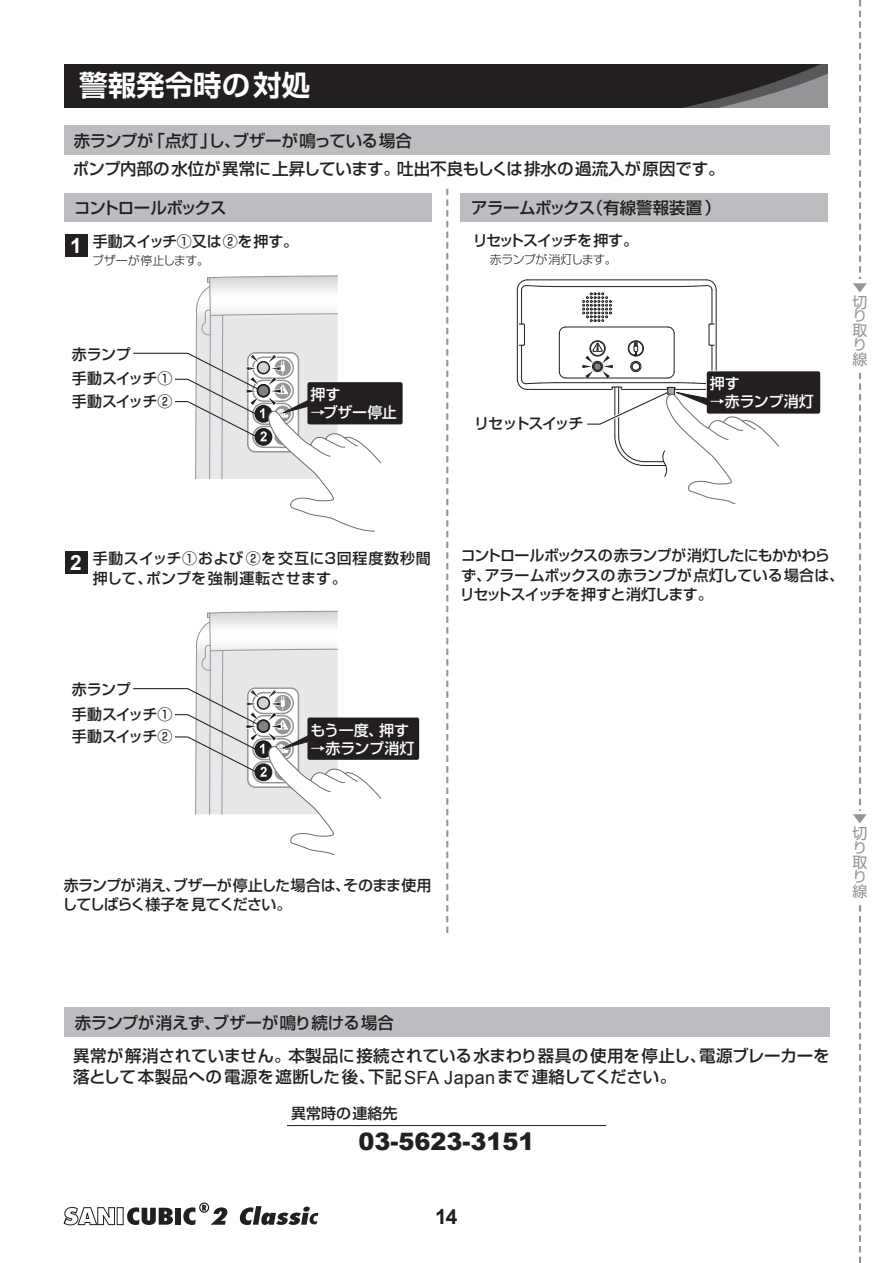
<style>
.page{position:relative;width:893px;height:1263px;background:#fff}
.page>*{position:absolute;margin:0;border:0;box-sizing:border-box;transform-origin:0 0}
.t1{font:700 28.5px "Shin Go Pro De";color:#fff}
.t2{font:900 24px "Arial";color:#231f20}
.t3{font:700 21px "Arial";color:#231f20}
.t4{font:700 21px "Arial";color:#fff}
.t5{font:500 16.5px/28.8px "Shin Go Pro";letter-spacing:-.005em;color:#231f20}
.t6{font:500 16.5px "Shin Go Pro";letter-spacing:-.025em;color:#231f20}
.t7{font:500 16.5px "Shin Go Pro";letter-spacing:-.065em;color:#231f20}
.t8{font:500 15px/19.5px "Shin Go Pro";letter-spacing:-.025em;color:#231f20}
.t9{font:500 15px/19.5px "Shin Go Pro";letter-spacing:.03em;color:#231f20}
.t10{font:500 15px "Shin Go Pro";letter-spacing:.005em;color:#fff}
.t11{font:15px/15.1px "Shin Go Pro";color:#939598}
.t12{font:500 15px "Shin Go Pro";letter-spacing:-.085em;color:#231f20}
.t13{font:500 15px "Shin Go Pro";letter-spacing:-.09em;color:#231f20}
.t14{font:500 15px "Shin Go Pro";color:#231f20}
.t15{font:300 12px "Shin Go Pro";letter-spacing:-.05em;color:#231f20}
.t16{font:300 12px "Shin Go Pro";letter-spacing:-.03em;color:#231f20}
.s1{font-family:"Arial";font-weight:400;font-size:18.15px}
</style>
<div class="page">
<div style="left:64px;top:64px;width:763px;height:44px;background:#231f20"></div>
<svg style="left:683px;top:64px;width:144px;height:44px"></svg>
<svg style="left:64px;top:1207px;width:51px;height:18px"></svg>
<svg style="left:127px;top:1207px;width:46px;height:18px"></svg>
<div style="left:175px;top:1208px;width:6px;height:17px;background:#231f20"></div>
<svg style="left:183px;top:1202px;width:45px;height:23px"></svg>
<svg style="left:240px;top:1206px;width:78px;height:19px"></svg>
<div style="left:64px;top:1007px;width:765px;height:30px;background:#bcbdc0"></div>
<hr style="left:287px;top:1125px;width:319px;height:1px;background:#231f20">
<svg style="left:859px;top:0;width:2px;height:1263px"></svg>
<div style="left:850px;top:279px;width:20px;height:93px;background:#fff"></div>
<div style="left:850px;top:811px;width:20px;height:93px;background:#fff"></div>
<div style="left:64px;top:125px;width:765px;height:30px;background:#bcbdc0"></div>
<div style="left:65px;top:234px;width:23px;height:23px;background:#231f20"></div>
<div style="left:65px;top:551px;width:23px;height:23px;background:#231f20"></div>
<hr style="left:556px;top:382px;width:122px;height:1px;background:#231f20">
<hr style="left:556px;top:286px;width:122px;height:1px;background:#231f20">
<hr style="left:566px;top:378px;width:102px;height:1px;background:#231f20">
<hr style="left:566px;top:327px;width:102px;height:1px;background:#231f20">
<svg style="left:559px;top:326px;width:7px;height:7px"></svg>
<hr style="left:559px;top:333px;width:1px;height:39px;background:#231f20">
<hr style="left:527px;top:389px;width:84px;height:1px;background:#231f20">
<hr style="left:527px;top:279px;width:179px;height:1px;background:#231f20">
<hr style="left:517px;top:290px;width:1px;height:89px;background:#231f20">
<svg style="left:519px;top:324px;width:6px;height:22px"></svg>
<hr style="left:521px;top:345px;width:1px;height:34px;background:#231f20">
<hr style="left:521px;top:290px;width:1px;height:34px;background:#231f20">
<svg style="left:516px;top:279px;width:40px;height:12px"></svg>
<svg style="left:516px;top:371px;width:50px;height:19px"></svg>
<div style="left:707px;top:371px;width:113px;height:43px;background:#231f20;border-radius:2px"></div>
<svg style="left:581px;top:279px;width:198px;height:224px"></svg>
<svg style="left:133px;top:610px;width:249px;height:245px"></svg>
<div style="left:307px;top:717px;width:112px;height:43px;background:#231f20;border-radius:2px"></div>
<svg style="left:133px;top:275px;width:249px;height:257px"></svg>
<div style="left:307px;top:382px;width:96px;height:42px;background:#231f20;border-radius:2px"></div>
<svg style="left:446px;top:189px;width:2px;height:744px"></svg>
<div style="left:460px;top:193px;width:368px;height:29px;background:#bcbdc0"></div>
<div style="left:64px;top:193px;width:368px;height:29px;background:#bcbdc0"></div>
<h1 class="t1" style="left:79px;top:62px;width:232px">警報発令時の対処</h1>
<p class="t5" style="left:73px;top:124px;width:653px">赤ランプが「点灯」し、ブザーが鳴っている場合<br>ポンプ内部の水位が異常に上昇しています。吐出不良もしくは排水の過流入が原因です。</p>
<p class="t7" style="left:74px;top:194px;width:154px">コントロールボックス</p>
<p class="t6" style="left:471px;top:194px;width:251px">アラームボックス（有線警報装置）</p>
<p class="t4" style="left:70px;top:232px;width:13px">1</p>
<p class="t8" style="left:93px;top:230px;width:207px">手動スイッチ①又は②を押す。</p>
<p class="t12" style="left:473px;top:228px;width:167px">リセットスイッチを押す。</p>
<p class="t16" style="left:92px;top:250px;width:118px">ブザーが停止します。</p>
<p class="t15" style="left:490px;top:249px;width:128px">赤ランプが消灯します。</p>
<p class="t8" style="left:72px;top:342px;width:60px">赤ランプ</p>
<p class="t8" style="left:72px;top:389px;width:102px">手動スイッチ②</p>
<p class="t10" style="left:310px;top:382px;width:32px">押す</p>
<p class="t10" style="left:310px;top:400px;width:88px">→ブザー停止</p>
<p class="t8" style="left:72px;top:367px;width:102px">手動スイッチ①</p>
<p class="t13" style="left:474px;top:411px;width:111px">リセットスイッチ</p>
<p class="t10" style="left:710px;top:371px;width:32px">押す</p>
<p class="t10" style="left:710px;top:389px;width:106px">→赤ランプ消灯</p>
<p class="t11" style="left:852px;top:278px;width:16px">▼切</p>
<p class="t11" style="left:852px;top:306px;width:16px">り取</p>
<p class="t11" style="left:852px;top:335px;width:16px">り線</p>
<p class="t4" style="left:70px;top:549px;width:13px">2</p>
<p class="t9" style="left:93px;top:547px;width:340px">手動スイッチ①および②を交互に３回程度数秒間押して、ポンプを強制運転させます。</p>
<p class="t8" style="left:460px;top:544px;width:386px">コントロールボックスの赤ランプが消灯したにもかかわらず、アラームボックスの赤ランプが点灯している場合は、リセットスイッチを押すと消灯します。</p>
<p class="t8" style="left:72px;top:678px;width:60px">赤ランプ</p>
<p class="t8" style="left:72px;top:725px;width:102px">手動スイッチ②</p>
<p class="t10" style="left:310px;top:718px;width:100px">もう一度、押す</p>
<p class="t10" style="left:310px;top:736px;width:106px">→赤ランプ消灯</p>
<p class="t8" style="left:72px;top:702px;width:102px">手動スイッチ①</p>
<p class="t8" style="left:62px;top:874px;width:371px">赤ランプが消え、ブザーが停止した場合は、そのまま使用してしばらく様子を見てください。</p>
<p class="t11" style="left:852px;top:809px;width:16px">▼切</p>
<p class="t11" style="left:852px;top:838px;width:16px">り取</p>
<p class="t11" style="left:852px;top:867px;width:16px">り線</p>
<p class="t5" style="left:75px;top:1006px;width:321px">赤ランプが消えず、ブザーが鳴り続ける場合</p>
<p class="t5" style="left:73px;top:1043px;width:758px;line-height:21px">異常が解消されていません。本製品に接続されている水まわり器具の使用を停止し、電源ブレーカーを落として本製品への電源を遮断した後、下記<span class="s1">SFA Japan</span>まで連絡してください。</p>
<p class="t14" style="left:291px;top:1101px;width:108px">異常時の連絡先</p>
<h2 class="t2" style="left:358px;top:1124px;width:178px">03-5623-3151</h2>
<p class="t3" style="left:435px;top:1203px;width:24px">14</p>
</div>
